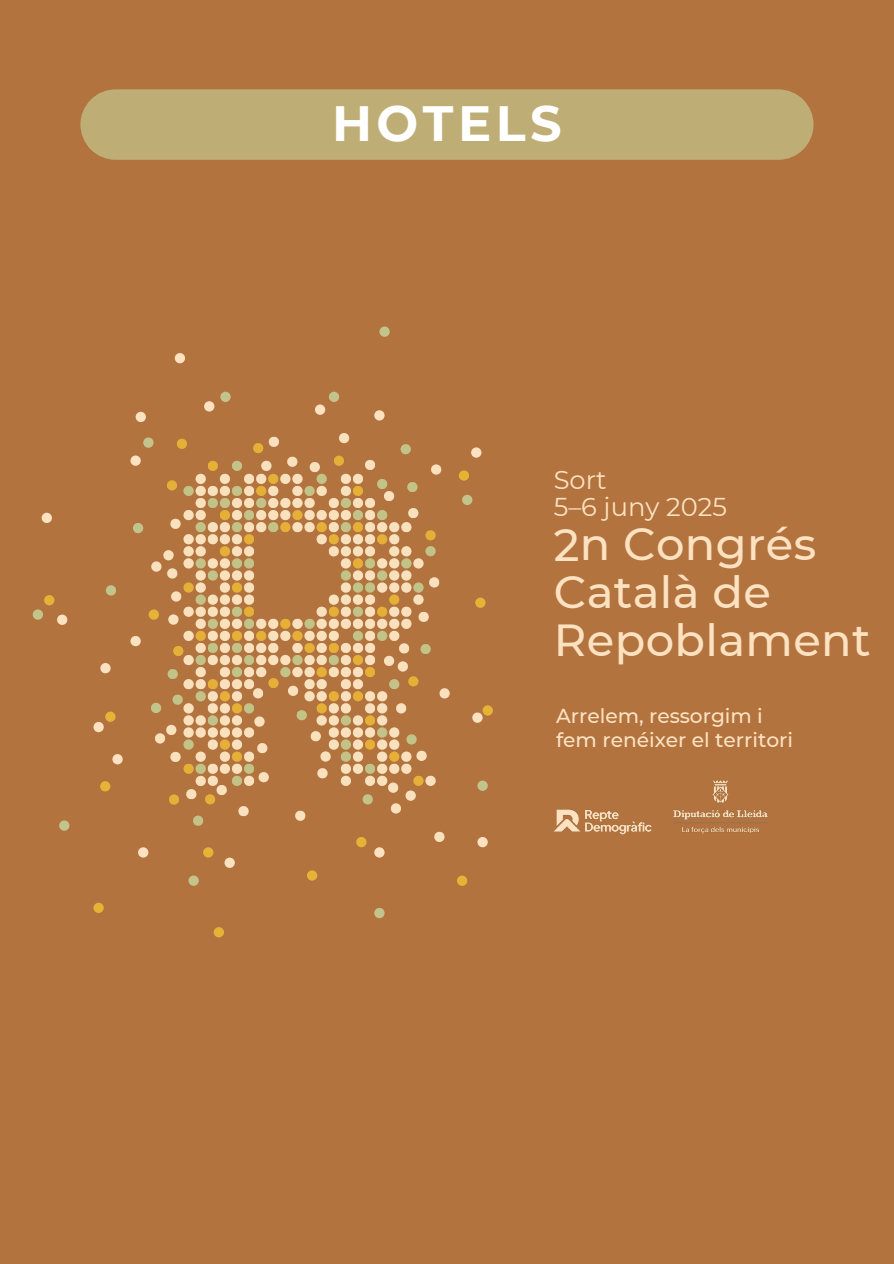
<style>
.page{position:relative;width:894px;height:1264px;background:#fff}
.page>*{position:absolute;margin:0;border:0;box-sizing:border-box;transform-origin:0 0}
.t1{font:700 49.5px "Montserrat";letter-spacing:.09em;color:#fff}
.t2{font:500 44.85px/48px "Montserrat";letter-spacing:.005em;color:#fde2c1}
.t3{font:25.8px/27.3px "Montserrat";color:#fde2c1}
.t4{font:500 20.25px/24.2px "Montserrat";color:#fde2c1}
</style>
<div class="page">
<div style="left:0;top:0;width:893px;height:1263px;background:#b2733f"></div>
<div style="left:80px;top:89px;width:733px;height:71px;background:#beae76"></div>
<div style="left:42px;top:513px;width:10px;height:10px;background:#fde2c1;border-radius:50%"></div>
<div style="left:44px;top:595px;width:10px;height:10px;background:#e8b237;border-radius:50%"></div>
<div style="left:57px;top:614px;width:10px;height:11px;background:#fde2c1;border-radius:50%"></div>
<div style="left:33px;top:609px;width:10px;height:10px;background:#c3c48b;border-radius:50%"></div>
<div style="left:59px;top:820px;width:10px;height:10px;background:#c3c48b;border-radius:50%"></div>
<div style="left:93px;top:902px;width:11px;height:11px;background:#e8b237;border-radius:50%"></div>
<div style="left:105px;top:711px;width:10px;height:11px;background:#e8b237;border-radius:50%"></div>
<div style="left:93px;top:722px;width:11px;height:10px;background:#fde2c1;border-radius:50%"></div>
<div style="left:100px;top:781px;width:10px;height:10px;background:#e8b237;border-radius:50%"></div>
<div style="left:100px;top:663px;width:11px;height:10px;background:#fde2c1;border-radius:50%"></div>
<div style="left:106px;top:585px;width:10px;height:10px;background:#c3c48b;border-radius:50%"></div>
<div style="left:112px;top:754px;width:11px;height:10px;background:#fde2c1;border-radius:50%"></div>
<div style="left:130px;top:636px;width:11px;height:10px;background:#fde2c1;border-radius:50%"></div>
<div style="left:133px;top:523px;width:10px;height:10px;background:#c3c48b;border-radius:50%"></div>
<div style="left:136px;top:412px;width:10px;height:10px;background:#fde2c1;border-radius:50%"></div>
<div style="left:138px;top:847px;width:10px;height:10px;background:#fde2c1;border-radius:50%"></div>
<svg style="left:143px;top:437px;width:10px;height:11px"></svg>
<div style="left:130px;top:455px;width:11px;height:11px;background:#fde2c1;border-radius:50%"></div>
<div style="left:175px;top:353px;width:10px;height:10px;background:#fde2c1;border-radius:50%"></div>
<div style="left:188px;top:875px;width:11px;height:10px;background:#c3c48b;border-radius:50%"></div>
<div style="left:203px;top:847px;width:10px;height:10px;background:#e8b237;border-radius:50%"></div>
<div style="left:214px;top:927px;width:10px;height:10px;background:#e8b237;border-radius:50%"></div>
<div style="left:220px;top:392px;width:10px;height:10px;background:#c3c48b;border-radius:50%"></div>
<div style="left:204px;top:401px;width:10px;height:10px;background:#fde2c1;border-radius:50%"></div>
<div style="left:224px;top:857px;width:11px;height:11px;background:#fde2c1;border-radius:50%"></div>
<div style="left:307px;top:870px;width:10px;height:10px;background:#e8b237;border-radius:50%"></div>
<div style="left:315px;top:404px;width:10px;height:11px;background:#fde2c1;border-radius:50%"></div>
<div style="left:329px;top:392px;width:10px;height:10px;background:#c3c48b;border-radius:50%"></div>
<div style="left:374px;top:410px;width:10px;height:10px;background:#fde2c1;border-radius:50%"></div>
<div style="left:374px;top:847px;width:10px;height:10px;background:#fde2c1;border-radius:50%"></div>
<div style="left:356px;top:837px;width:10px;height:10px;background:#e8b237;border-radius:50%"></div>
<div style="left:374px;top:907px;width:10px;height:11px;background:#c3c48b;border-radius:50%"></div>
<div style="left:379px;top:326px;width:10px;height:11px;background:#c3c48b;border-radius:50%"></div>
<img style="left:147px;top:433px;width:303px;height:412px">
<div style="left:457px;top:875px;width:10px;height:10px;background:#e8b237;border-radius:50%"></div>
<div style="left:458px;top:470px;width:11px;height:10px;background:#e8b237;border-radius:50%"></div>
<div style="left:462px;top:495px;width:10px;height:10px;background:#c3c48b;border-radius:50%"></div>
<div style="left:482px;top:705px;width:11px;height:10px;background:#e8b237;border-radius:50%"></div>
<div style="left:472px;top:712px;width:10px;height:10px;background:#fde2c1;border-radius:50%"></div>
<div style="left:471px;top:447px;width:10px;height:11px;background:#fde2c1;border-radius:50%"></div>
<div style="left:475px;top:597px;width:10px;height:11px;background:#e8b237;border-radius:50%"></div>
<div style="left:477px;top:780px;width:10px;height:10px;background:#c3c48b;border-radius:50%"></div>
<div style="left:477px;top:837px;width:10px;height:10px;background:#fde2c1;border-radius:50%"></div>
<img style="left:553px;top:809px;width:99px;height:26px">
<img style="left:673px;top:780px;width:95px;height:54px">
<h1 class="t1" style="left:332px;top:93px;width:231px">HOTELS</h1>
<p class="t3" style="left:553px;top:465px;width:175px">Sort<br>5–6 juny 2025</p>
<p class="t2" style="left:553px;top:520px;width:318px">2n Congrés<br>Català de<br>Repoblament</p>
<h2 class="t4" style="left:556px;top:703px;width:238px">Arrelem, ressorgim i fem renéixer el territori</h2>
</div>
